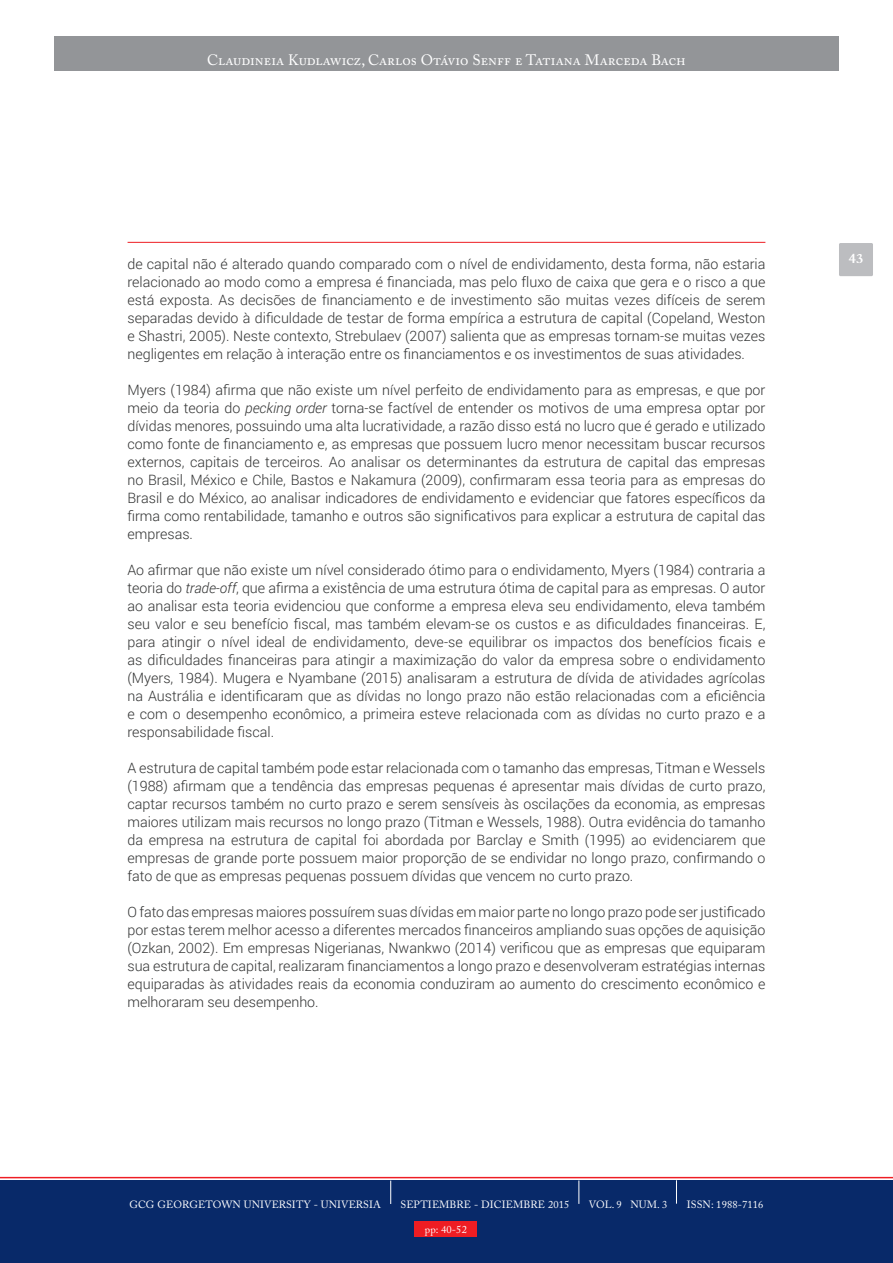
<style>
.page{position:relative;width:893px;height:1263px;background:#fff}
.page>*{position:absolute;margin:0;border:0;box-sizing:border-box;transform-origin:0 0}
.t1{font:15px "Adobe Caslon Pro";letter-spacing:.005em;color:#fff}
.t2{font:300 15px "Caslon";color:#fff}
.t3{font:300 14.25px/18px "Roboto";color:#313232;text-align:justify}
.t4{font:10.5px "Adobe Caslon Pro";letter-spacing:.01em;color:#fff}
.s1{font-style:italic}
</style>
<div class="page">
<div style="left:54px;top:37px;width:785px;height:34px;background:#939598"></div>
<div style="left:0;top:1180px;width:893px;height:83px;background:#082969"></div>
<svg style="left:0;top:1177px;width:893px;height:27px"></svg>
<div style="left:839px;top:243px;width:34px;height:33px;background:#bcbdc0;border-radius:2px"></div>
<hr style="left:128px;top:242px;width:637px;height:1px;background:#ee1d23">
<div style="left:414px;top:1221px;width:63px;height:16px;background:#ee1d23"></div>
<p class="t1" style="left:207px;top:51px;width:480px">Claudineia Kudlawicz, Carlos Otávio Senff e Tatiana Marceda Bach</p>
<p class="t3" style="left:127px;top:254px;width:639px">de capital não é alterado quando comparado com o nível de endividamento, desta forma, não estaria relacionado ao modo como a empresa é financiada, mas pelo fluxo de caixa que gera e o risco a que está exposta. As decisões de financiamento e de investimento são muitas vezes difíceis de serem separadas devido à dificuldade de testar de forma empírica a estrutura de capital (Copeland, Weston e Shastri, 2005). Neste contexto, Strebulaev (2007) salienta que as empresas tornam-se muitas vezes negligentes em relação à interação entre os financiamentos e os investimentos de suas atividades.</p>
<p class="t3" style="left:127px;top:380px;width:639px">Myers (1984) afirma que não existe um nível perfeito de endividamento para as empresas, e que por meio da teoria do <span class="s1">pecking order</span> torna-se factível de entender os motivos de uma empresa optar por dívidas menores, possuindo uma alta lucratividade, a razão disso está no lucro que é gerado e utilizado como fonte de financiamento e, as empresas que possuem lucro menor necessitam buscar recursos externos, capitais de terceiros. Ao analisar os determinantes da estrutura de capital das empresas no Brasil, México e Chile, Bastos e Nakamura (2009), confirmaram essa teoria para as empresas do Brasil e do México, ao analisar indicadores de endividamento e evidenciar que fatores específicos da firma como rentabilidade, tamanho e outros são significativos para explicar a estrutura de capital das empresas.</p>
<p class="t3" style="left:127px;top:560px;width:639px">Ao afirmar que não existe um nível considerado ótimo para o endividamento, Myers (1984) contraria a teoria do <span class="s1">trade-off</span>, que afirma a existência de uma estrutura ótima de capital para as empresas. O autor ao analisar esta teoria evidenciou que conforme a empresa eleva seu endividamento, eleva também seu valor e seu benefício fiscal, mas também elevam-se os custos e as dificuldades financeiras. E, para atingir o nível ideal de endividamento, deve-se equilibrar os impactos dos benefícios ficais e as dificuldades financeiras para atingir a maximização do valor da empresa sobre o endividamento (Myers, 1984). Mugera e Nyambane (2015) analisaram a estrutura de dívida de atividades agrícolas na Austrália e identificaram que as dívidas no longo prazo não estão relacionadas com a eficiência e com o desempenho econômico, a primeira esteve relacionada com as dívidas no curto prazo e a responsabilidade fiscal.</p>
<p class="t3" style="left:127px;top:758px;width:639px">A estrutura de capital também pode estar relacionada com o tamanho das empresas, Titman e Wessels (1988) afirmam que a tendência das empresas pequenas é apresentar mais dívidas de curto prazo, captar recursos também no curto prazo e serem sensíveis às oscilações da economia, as empresas maiores utilizam mais recursos no longo prazo (Titman e Wessels, 1988). Outra evidência do tamanho da empresa na estrutura de capital foi abordada por Barclay e Smith (1995) ao evidenciarem que empresas de grande porte possuem maior proporção de se endividar no longo prazo, confirmando o fato de que as empresas pequenas possuem dívidas que vencem no curto prazo.</p>
<p class="t3" style="left:127px;top:902px;width:639px">O fato das empresas maiores possuírem suas dívidas em maior parte no longo prazo pode ser justificado por estas terem melhor acesso a diferentes mercados financeiros ampliando suas opções de aquisição (Ozkan, 2002). Em empresas Nigerianas, Nwankwo (2014) verificou que as empresas que equiparam sua estrutura de capital, realizaram financiamentos a longo prazo e desenvolveram estratégias internas equiparadas às atividades reais da economia conduziram ao aumento do crescimento econômico e melhoraram seu desempenho.</p>
<p class="t4" style="left:129px;top:1198px;width:253px">GCG GEORGETOWN UNIVERSITY - UNIVERSIA</p>
<p class="t4" style="left:400px;top:1198px;width:170px">SEPTIEMBRE - DICIEMBRE 2015</p>
<p class="t4" style="left:589px;top:1198px;width:80px">VOL. 9 NUM. 3</p>
<p class="t4" style="left:687px;top:1198px;width:78px">ISSN: 1988-7116</p>
<p class="t4" style="left:425px;top:1223px;width:43px">pp: 40-52</p>
<p class="t2" style="left:849px;top:253px;width:16px">43</p>
</div>
